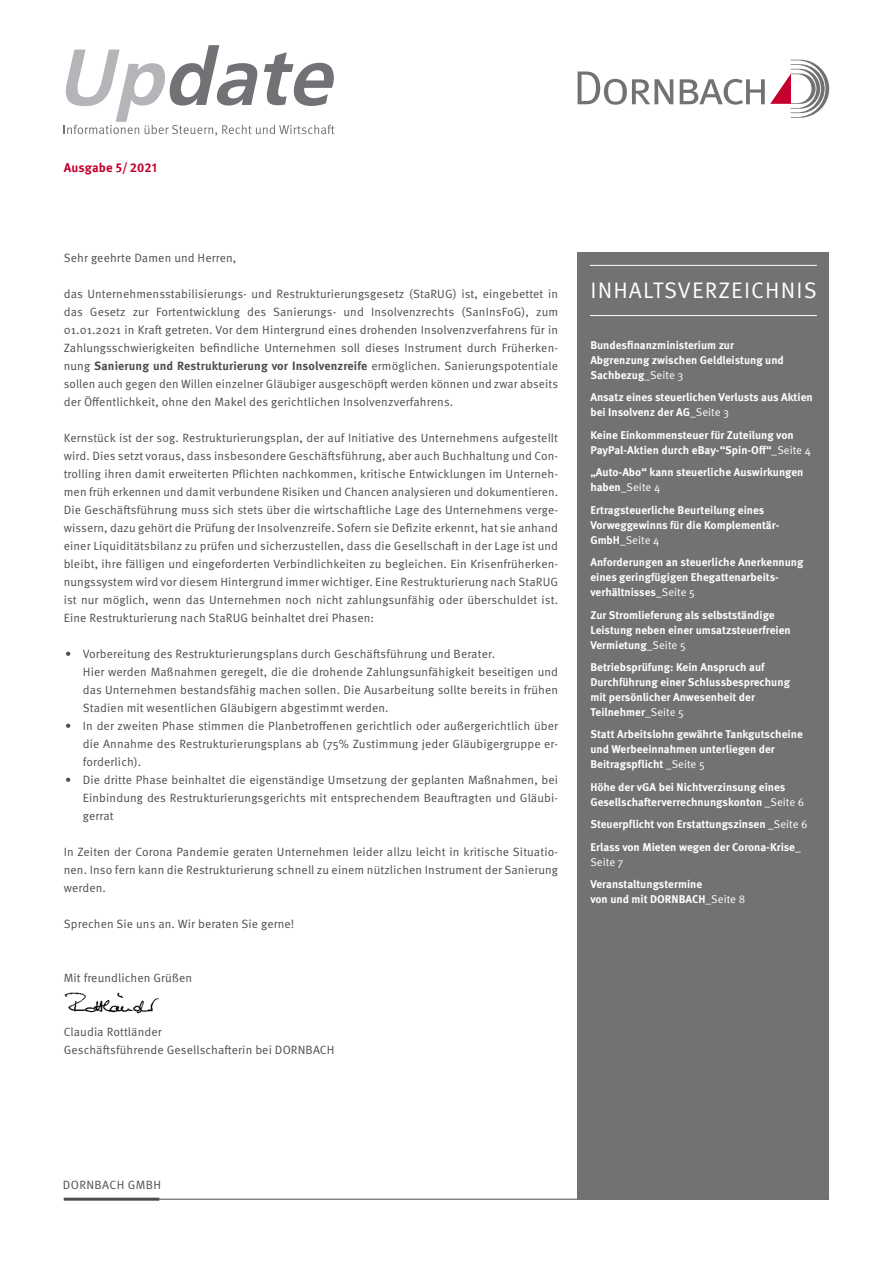
<style>
.page{position:relative;width:893px;height:1263px;background:#fff}
.page>*{position:absolute;margin:0;border:0;box-sizing:border-box;transform-origin:0 0}
.Überschrift_Meta_Reg{font:22.5px "Meta Pro";letter-spacing:.05em;color:#fff}
.Fließtext_Meta_Regul{font:700 12.75px "Meta Pro";letter-spacing:.01em;color:#c5002e}
.Fließtext_Meta_Regul-2{font:12px/18px "Meta Pro";letter-spacing:.01em;color:#4b4c4d;text-align:justify}
.Fließtext_Meta_Regul-3{font:12px "Meta Pro";letter-spacing:.03em;color:#4b4c4d}
.Inhaltsverz__Meta_Bo{font:700 11.25px/15px "Meta Pro";color:#fff}
.s1{font-weight:700}
.s2{font-weight:400}
</style>
<div class="page">
<hr style="left:64px;top:1199px;width:765px;height:1px;background:#4b4c4d">
<hr style="left:64px;top:1198px;width:95px;height:3px;background:#4b4c4d">
<svg style="left:64px;top:45px;width:271px;height:91px"></svg>
<svg style="left:578px;top:71px;width:95px;height:34px"></svg>
<svg style="left:680px;top:60px;width:149px;height:58px"></svg>
<img style="left:64px;top:992px;width:95px;height:22px">
<div style="left:578px;top:252px;width:251px;height:947px;background:#717271"></div>
<hr style="left:590px;top:265px;width:227px;height:1px;background:#fff">
<hr style="left:590px;top:315px;width:227px;height:1px;background:#fff">
<p class="Fließtext_Meta_Regul" style="left:64px;top:157px;width:95px">Ausgabe 5/ 2021</p>
<p class="Fließtext_Meta_Regul-2" style="left:64px;top:248px;width:174px">Sehr geehrte Damen und Herren,</p>
<p class="Fließtext_Meta_Regul-2" style="left:64px;top:284px;width:496px">das Unternehmensstabilisierungs- und Restrukturierungsgesetz (StaRUG) ist, eingebettet in das Gesetz zur Fortentwicklung des Sanierungs- und Insolvenzrechts (SanInsFoG), zum 01.01.2021 in Kraft getreten. Vor dem Hintergrund eines drohenden Insolvenzverfahrens für in Zahlungsschwierigkeiten befindliche Unternehmen soll dieses Instrument durch Früherken&shy;nung <span class="s1">Sanierung und Restrukturierung vor Insolvenzreife</span> ermöglichen. Sanierungspotentiale sollen auch gegen den Willen einzelner Gläubiger ausgeschöpft werden können und zwar abseits der Öffentlichkeit, ohne den Makel des gerichtlichen Insolvenzverfahrens.</p>
<p class="Fließtext_Meta_Regul-2" style="left:64px;top:428px;width:496px">Kernstück ist der sog. Restrukturierungsplan, der auf Initiative des Unternehmens aufgestellt wird. Dies setzt voraus, dass insbesondere Geschäftsführung, aber auch Buchhaltung und Con&shy;trolling ihren damit erweiterten Pflichten nachkommen, kritische Entwicklungen im Unterneh&shy;men früh erkennen und damit verbundene Risiken und Chancen analysieren und dokumentieren.<br>Die Geschäftsführung muss sich stets über die wirtschaftliche Lage des Unternehmens verge&shy;wissern, dazu gehört die Prüfung der Insolvenzreife. Sofern sie Defizite erkennt, hat sie anhand einer Liquiditätsbilanz zu prüfen und sicherzustellen, dass die Gesellschaft in der Lage ist und bleibt, ihre fälligen und eingeforderten Verbindlichkeiten zu begleichen. Ein Krisenfrüherken&shy;nungssystem wird vor diesem Hintergrund immer wichtiger. Eine Restrukturierung nach StaRUG ist nur möglich, wenn das Unternehmen noch nicht zahlungsunfähig oder überschuldet ist.<br>Eine Restrukturierung nach StaRUG beinhaltet drei Phasen:</p>
<p class="Fließtext_Meta_Regul-2" style="left:83px;top:644px;width:477px;text-align:left;text-indent:-18px">• Vorbereitung des Restrukturierungsplans durch Geschäftsführung und Berater.<br>Hier werden Maßnahmen geregelt, die die drohende Zahlungsunfähigkeit beseitigen und das Unternehmen bestandsfähig machen sollen. Die Ausarbeitung sollte bereits in frühen Stadien mit wesentlichen Gläubigern abgestimmt werden.</p>
<p class="Fließtext_Meta_Regul-2" style="left:83px;top:716px;width:477px;text-indent:-18px">• In der zweiten Phase stimmen die Planbetroffenen gerichtlich oder außergerichtlich über die Annahme des Restrukturierungsplans ab (75% Zustimmung jeder Gläubigergruppe er&shy;forderlich).</p>
<p class="Fließtext_Meta_Regul-2" style="left:83px;top:770px;width:477px;text-indent:-18px">• Die dritte Phase beinhaltet die eigenständige Umsetzung der geplanten Maßnahmen, bei Einbindung des Restrukturierungsgerichts mit entsprechendem Beauftragten und Gläubi&shy;gerrat</p>
<p class="Fließtext_Meta_Regul-2" style="left:64px;top:842px;width:496px">In Zeiten der Corona Pandemie geraten Unternehmen leider allzu leicht in kritische Situatio&shy;nen. Inso fern kann die Restrukturierung schnell zu einem nützlichen Instrument der Sanierung werden.</p>
<p class="Fließtext_Meta_Regul-2" style="left:64px;top:914px;width:232px">Sprechen Sie uns an. Wir beraten Sie gerne!</p>
<p class="Fließtext_Meta_Regul-2" style="left:64px;top:968px;width:130px">Mit freundlichen Grüßen</p>
<p class="Fließtext_Meta_Regul-2" style="left:64px;top:1022px;width:99px">Claudia Rottländer</p>
<p class="Fließtext_Meta_Regul-2" style="left:64px;top:1040px;width:272px">Geschäftsführende Gesellschafterin bei DORNBACH</p>
<p class="Überschrift_Meta_Reg" style="left:590px;top:273px;width:228px">INHALTSVERZEICHNIS</p>
<p class="Inhaltsverz__Meta_Bo" style="left:590px;top:337px;width:195px">Bundesfinanzministerium zur<br>Abgrenzung zwischen Geldleistung und<br>Sachbezug<span class="s2">_Seite 3</span></p>
<p class="Inhaltsverz__Meta_Bo" style="left:590px;top:389px;width:224px">Ansatz eines steuerlichen Verlusts aus Aktien bei Insolvenz der AG<span class="s2">_Seite 3</span></p>
<p class="Inhaltsverz__Meta_Bo" style="left:590px;top:427px;width:222px">Keine Einkommensteuer für Zuteilung von<br>PayPal-Aktien durch eBay-“Spin-Off“<span class="s2">_Seite 4</span></p>
<p class="Inhaltsverz__Meta_Bo" style="left:590px;top:464px;width:215px">„Auto-Abo“ kann steuerliche Auswirkungen haben<span class="s2">_Seite 4</span></p>
<p class="Inhaltsverz__Meta_Bo" style="left:590px;top:501px;width:191px">Ertragsteuerliche Beurteilung eines<br>Vorweggewinns für die Komplementär-<br>GmbH<span class="s2">_Seite 4</span></p>
<p class="Inhaltsverz__Meta_Bo" style="left:590px;top:554px;width:215px">Anforderungen an steuerliche Anerkennung eines geringfügigen Ehegattenarbeits&shy;verhältnisses<span class="s2">_Seite 5</span></p>
<p class="Inhaltsverz__Meta_Bo" style="left:590px;top:606px;width:202px">Zur Stromlieferung als selbstständige<br>Leistung neben einer umsatzsteuerfreien<br>Vermietung<span class="s2">_Seite 5</span></p>
<p class="Inhaltsverz__Meta_Bo" style="left:590px;top:659px;width:201px">Betriebsprüfung: Kein Anspruch auf Durchführung einer Schlussbesprechung mit persönlicher Anwesenheit der Teilnehmer<span class="s2">_Seite 5</span></p>
<p class="Inhaltsverz__Meta_Bo" style="left:590px;top:726px;width:214px">Statt Arbeitslohn gewährte Tankgutscheine und Werbeeinnahmen unterliegen der<br>Beitragspflicht <span class="s2">_Seite 5</span></p>
<p class="Inhaltsverz__Meta_Bo" style="left:590px;top:779px;width:216px">Höhe der vGA bei Nichtverzinsung eines<br>Gesellschafterverrechnungskonton <span class="s2">_Seite 6</span></p>
<p class="Inhaltsverz__Meta_Bo" style="left:590px;top:816px;width:219px">Steuerpflicht von Erstattungszinsen <span class="s2">_Seite 6</span></p>
<p class="Inhaltsverz__Meta_Bo" style="left:590px;top:839px;width:212px">Erlass von Mieten wegen der Corona-Krise<span class="s2">_<br>Seite 7</span></p>
<p class="Inhaltsverz__Meta_Bo" style="left:590px;top:876px;width:156px">Veranstaltungstermine<br>von und mit DORNBACH<span class="s2">_Seite 8</span></p>
<p class="Fließtext_Meta_Regul-3" style="left:63px;top:1176px;width:100px">DORNBACH GMBH</p>
</div>
